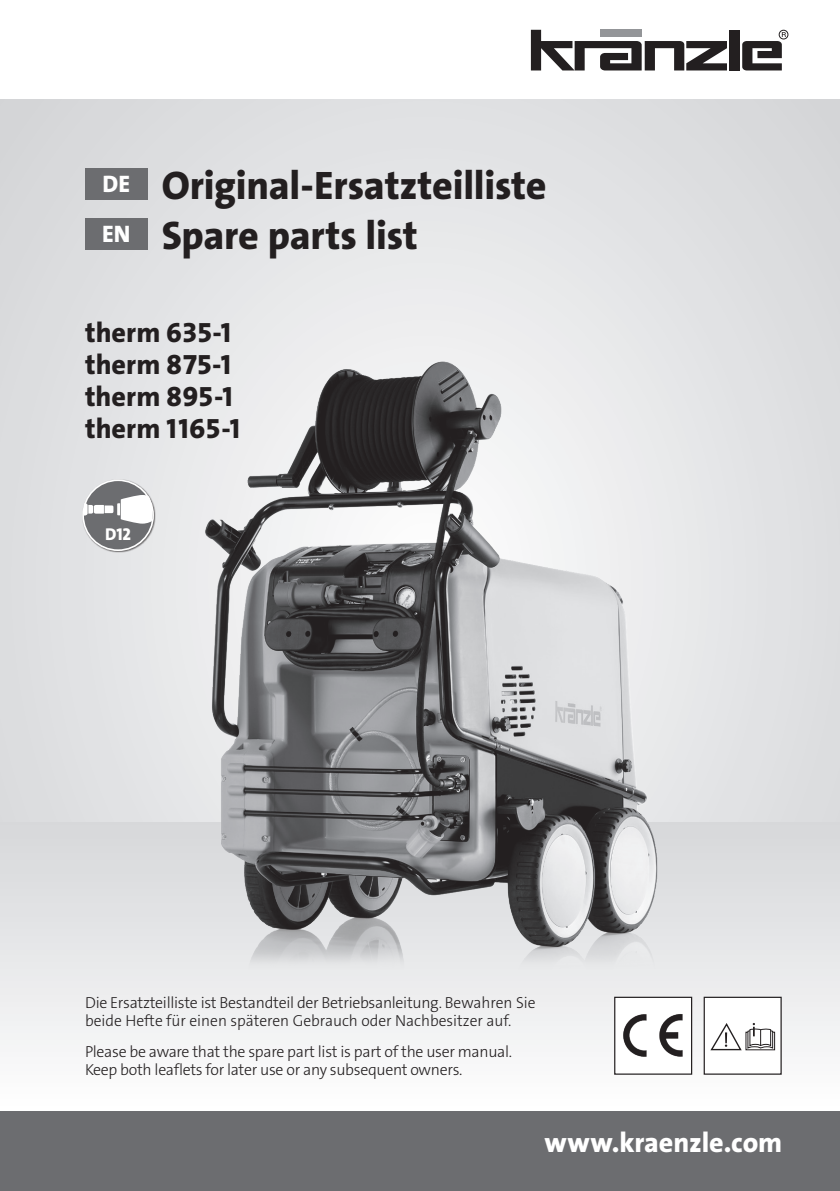
<style>
.page{position:relative;width:840px;height:1191px;background:#fff}
.page>*{position:absolute;margin:0;border:0;box-sizing:border-box;transform-origin:0 0}
.t1{font:40px "The Sans LP8 Ex Bld";letter-spacing:-.01em;color:#231f20}
.t2{font:28px "The Sans LP8 Ex Bld";color:#231f20}
.t3{font:28px "The Sans LP8 Ex Bld";letter-spacing:-.005em;color:#fff}
.t4{font:24px "The Sans LP8 Ex Bld";color:#fff}
.t5{font:17.2px "The Sans LP8 Ex Bld";color:#fff}
.t6{font:16px/18px "The Sans LP3 Lig";letter-spacing:-.02em;color:#231f20}
</style>
<div class="page">
<div style="left:0;top:99px;width:839px;height:1092px;background:#e1e2e4"></div>
<svg style="left:0;top:981px;width:839px;height:130px"></svg>
<div style="left:0;top:1111px;width:839px;height:80px;background:#6c6d70"></div>
<div style="left:614px;top:997px;width:77px;height:77px;background:#fff"></div>
<div style="left:613px;top:996px;width:78px;height:78px;border:1px solid #231f20"></div>
<img style="left:623px;top:1014px;width:60px;height:43px">
<div style="left:703px;top:997px;width:77px;height:77px;background:#fff"></div>
<div style="left:703px;top:996px;width:78px;height:78px;border:1px solid #231f20"></div>
<div style="left:745px;top:1031px;width:29px;height:19px;border:1px solid #231f20"></div>
<svg style="left:710px;top:1023px;width:62px;height:28px"></svg>
<svg style="left:530px;top:30px;width:196px;height:40px"></svg>
<div style="left:728px;top:30px;width:10px;height:40px;background:#231f20"></div>
<div style="left:778px;top:30px;width:9px;height:9px;border:1px solid #231f20;border-radius:50%"></div>
<svg style="left:742px;top:32px;width:43px;height:38px"></svg>
<div style="left:85px;top:168px;width:62px;height:31px;background:#6c6d70"></div>
<div style="left:85px;top:218px;width:62px;height:31px;background:#6c6d70"></div>
<img style="left:196px;top:346px;width:462px;height:612px">
<div style="left:82px;top:479px;width:73px;height:73px;background:#231f20;opacity:.65"></div>
<div style="left:83px;top:480px;width:70px;height:70px;background:#6c6d70;border-radius:50%"></div>
<div style="left:82px;top:479px;width:72px;height:72px;border:2px solid #fff;border-radius:50%"></div>
<svg style="left:84px;top:495px;width:69px;height:29px"></svg>
<p class="t4" style="left:102px;top:169px;width:29px">DE</p>
<p class="t4" style="left:102px;top:219px;width:30px">EN</p>
<p class="t1" style="left:162px;top:160px;width:386px">Original-Ersatzteilliste</p>
<p class="t1" style="left:162px;top:210px;width:257px">Spare parts list</p>
<p class="t2" style="left:85px;top:314px;width:147px">therm 635-1</p>
<p class="t2" style="left:85px;top:346px;width:147px">therm 875-1</p>
<p class="t2" style="left:85px;top:378px;width:149px">therm 895-1</p>
<p class="t2" style="left:85px;top:410px;width:156px">therm 1165-1</p>
<p class="t5" style="left:105px;top:523px;width:28px">D12</p>
<p class="t6" style="left:85px;top:994px;width:451px">Die Ersatzteilliste ist Bestandteil der Betriebsanleitung. Bewahren Sie beide Hefte für einen späteren Gebrauch oder Nachbesitzer auf.</p>
<p class="t6" style="left:85px;top:1042px;width:428px">Please be aware that the spare part list is part of the user manual.</p>
<p class="t6" style="left:85px;top:1060px;width:378px">Keep both leaflets for later use or any subsequent owners.</p>
<p class="t3" style="left:544px;top:1124px;width:239px">www.kraenzle.com</p>
</div>
